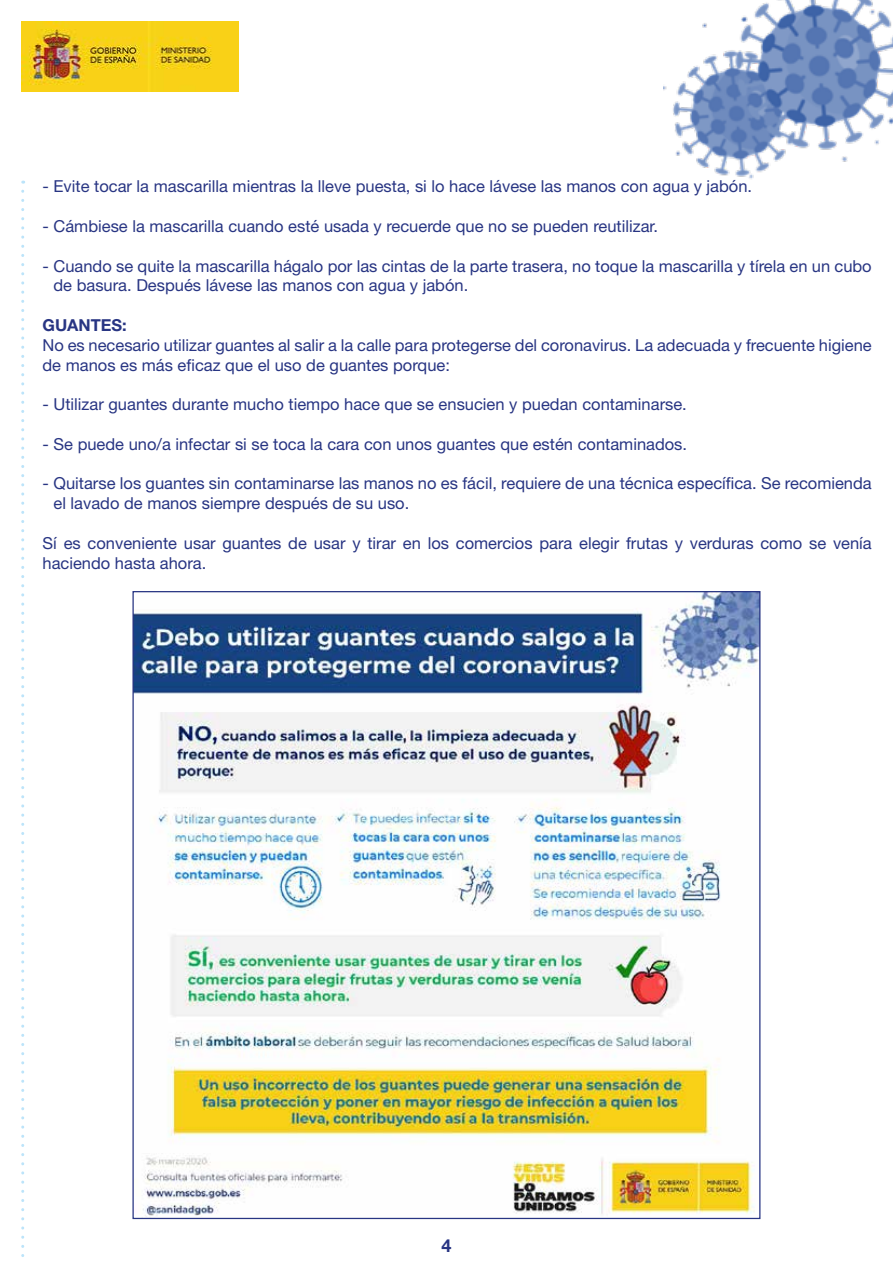
<style>
.page{position:relative;width:893px;height:1263px;background:#fff}
.page>*{position:absolute;margin:0;border:0;box-sizing:border-box;transform-origin:0 0}
.t1{font:700 18px "Helvetica Neue LT Std";color:#283583}
.t2{font:16.5px/19.8px "Helvetica Neue LT Std";color:#283583}
.t3{font:700 16.5px "Helvetica Neue LT Std";color:#283583}
</style>
<div class="page">
<img style="left:663px;top:0;width:230px;height:179px">
<img style="left:21px;top:21px;width:218px;height:70px">
<svg style="left:21px;top:191px;width:3px;height:1066px"></svg>
<img style="left:134px;top:593px;width:624px;height:624px">
<p class="t2" style="left:43px;top:176px;width:711px">- Evite tocar la mascarilla mientras la lleve puesta, si lo hace lávese las manos con agua y jabón.</p>
<p class="t2" style="left:43px;top:216px;width:617px">- Cámbiese la mascarilla cuando esté usada y recuerde que no se pueden reutilizar.</p>
<p class="t2" style="left:54px;top:256px;width:820px;text-indent:-11px">- Cuando se quite la mascarilla hágalo por las cintas de la parte trasera, no toque la mascarilla y tírela en un cubo de basura. Después lávese las manos con agua y jabón.</p>
<p class="t3" style="left:43px;top:315px;width:86px">GUANTES:</p>
<p class="t2" style="left:43px;top:335px;width:831px">No es necesario utilizar guantes al salir a la calle para protegerse del coronavirus. La adecuada y frecuente higiene de manos es más eficaz que el uso de guantes porque:</p>
<p class="t2" style="left:43px;top:394px;width:646px">- Utilizar guantes durante mucho tiempo hace que se ensucien y puedan contaminarse.</p>
<p class="t2" style="left:43px;top:434px;width:646px">- Se puede uno/a infectar si se toca la cara con unos guantes que estén contaminados.</p>
<p class="t2" style="left:54px;top:473px;width:820px;text-indent:-11px">- Quitarse los guantes sin contaminarse las manos no es fácil, requiere de una técnica específica. Se recomienda el lavado de manos siempre después de su uso.</p>
<p class="t2" style="left:43px;top:533px;width:831px">Sí es conveniente usar guantes de usar y tirar en los comercios para elegir frutas y verduras como se venía haciendo hasta ahora.</p>
<p class="t1" style="left:441px;top:1235px;width:12px">4</p>
</div>
